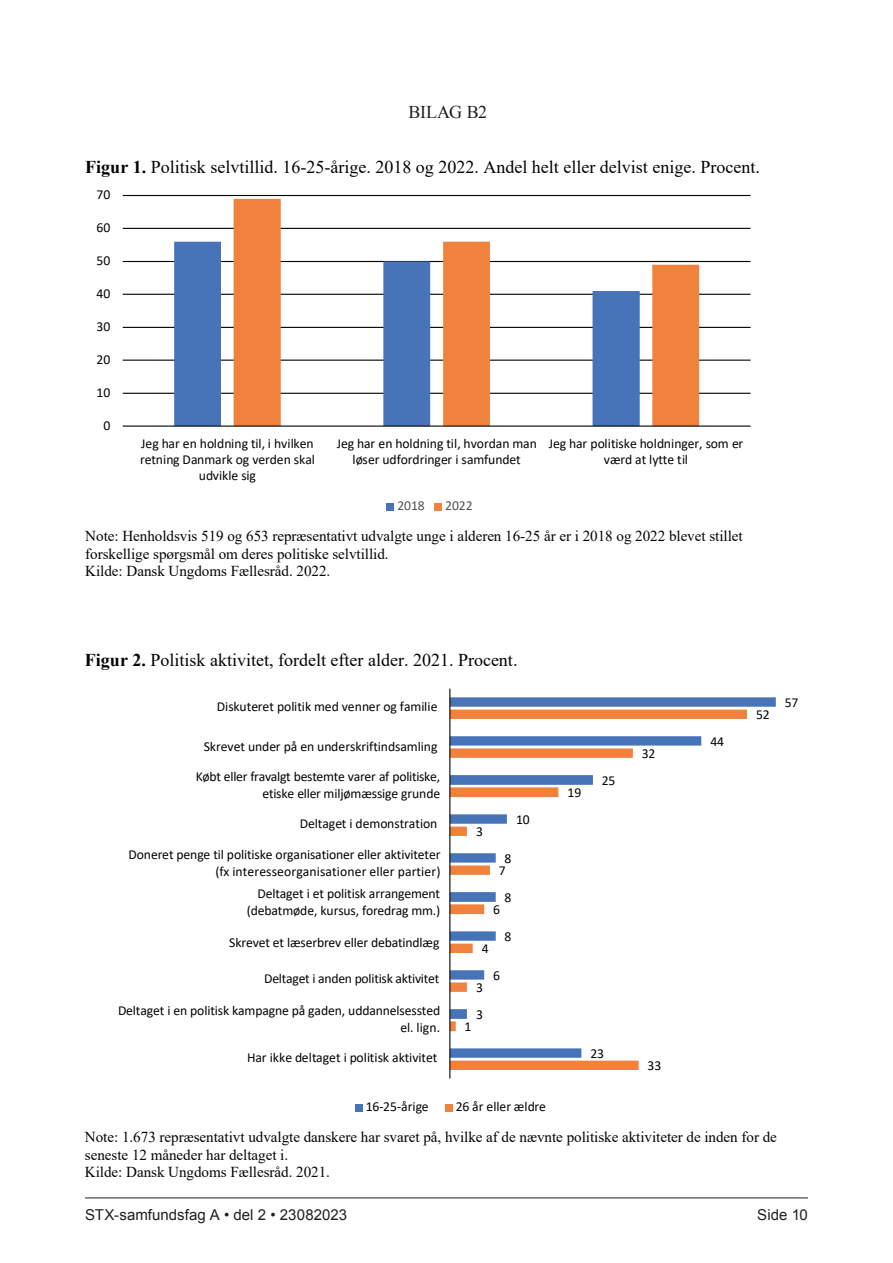
<style>
.page{position:relative;width:893px;height:1263px;background:#fff}
.page>*{position:absolute;margin:0;border:0;box-sizing:border-box;transform-origin:0 0}
.t1{font:18px "Times New Roman";color:#030505}
.t2{font:18px "Times New Roman";letter-spacing:-.025em;color:#231f20}
.t3{font:15.15px/17.1px "Times New Roman";letter-spacing:-.005em;color:#030505}
.t4{font:15px "Arial";letter-spacing:.005em;color:#231f20}
.t5{font:13.65px/16.5px "Calibri";letter-spacing:-.01em;color:#030505;text-align:right}
.t6{font:13.65px "Calibri";letter-spacing:-.005em;color:#505354}
.s1{font-weight:700}
</style>
<div class="page">
<hr style="left:85px;top:1197px;width:723px;height:1px;background:#231f20">
<svg style="left:450px;top:697px;width:326px;height:13px;fill:#4773b9"></svg>
<svg style="left:450px;top:710px;width:297px;height:360px"></svg>
<hr style="left:449px;top:689px;width:1px;height:389px;background:#030505">
<div style="left:355px;top:1104px;width:8px;height:7px;background:#4773b9"></div>
<div style="left:445px;top:1104px;width:8px;height:7px;background:#f1823d"></div>
<hr style="left:123px;top:393px;width:628px;height:1px;background:#030505">
<hr style="left:123px;top:360px;width:628px;height:1px;background:#030505">
<hr style="left:123px;top:327px;width:628px;height:1px;background:#030505">
<hr style="left:123px;top:294px;width:628px;height:1px;background:#030505">
<hr style="left:123px;top:261px;width:628px;height:1px;background:#030505">
<hr style="left:123px;top:228px;width:628px;height:1px;background:#030505">
<hr style="left:123px;top:195px;width:628px;height:1px;background:#030505">
<svg style="left:174px;top:242px;width:60px;height:183px;fill:#4773b9"></svg>
<svg style="left:234px;top:199px;width:465px;height:226px"></svg>
<hr style="left:123px;top:425px;width:628px;height:2px;background:#030505">
<div style="left:387px;top:503px;width:7px;height:7px;background:#4773b9"></div>
<div style="left:435px;top:503px;width:7px;height:7px;background:#f1823d"></div>
<h1 class="t2" style="left:409px;top:100px;width:80px">BILAG B2</h1>
<h1 class="t1" style="left:85px;top:155px;width:676px"><span class="s1">Figur 1.</span> Politisk selvtillid. 16-25-årige. 2018 og 2022. Andel helt eller delvist enige. Procent.</h1>
<p class="t5" style="left:97px;top:186px;width:15px">70</p>
<p class="t5" style="left:97px;top:219px;width:15px">60</p>
<p class="t5" style="left:97px;top:252px;width:15px">50</p>
<p class="t5" style="left:97px;top:285px;width:15px">40</p>
<p class="t5" style="left:97px;top:318px;width:15px">30</p>
<p class="t5" style="left:97px;top:351px;width:15px">20</p>
<p class="t5" style="left:97px;top:383px;width:15px">10</p>
<p class="t5" style="left:103px;top:417px;width:8px">0</p>
<p class="t5" style="left:140px;top:435px;width:176px;text-align:center">Jeg har en holdning til, i hvilken retning Danmark og verden skal udvikle sig</p>
<p class="t5" style="left:337px;top:435px;width:202px;text-align:center">Jeg har en holdning til, hvordan man løser udfordringer i samfundet</p>
<p class="t5" style="left:549px;top:435px;width:196px;text-align:center">Jeg har politiske holdninger, som er værd at lytte til</p>
<p class="t6" style="left:397px;top:496px;width:29px">2018</p>
<p class="t6" style="left:445px;top:496px;width:29px">2022</p>
<p class="t3" style="left:85px;top:527px;width:659px">Note: Henholdsvis 519 og 653 repræsentativt udvalgte unge i alderen 16-25 år er i 2018 og 2022 blevet stillet forskellige spørgsmål om deres politiske selvtillid.<br>Kilde: Dansk Ungdoms Fællesråd. 2022.</p>
<h1 class="t1" style="left:85px;top:648px;width:434px"><span class="s1">Figur 2.</span> Politisk aktivitet, fordelt efter alder. 2021. Procent.</h1>
<p class="t5" style="left:217px;top:698px;width:222px">Diskuteret politik med venner og familie</p>
<p class="t5" style="left:204px;top:737px;width:235px">Skrevet under på en underskriftindsamling</p>
<p class="t5" style="left:196px;top:768px;width:246px">Købt eller fravalgt bestemte varer af politiske, etiske eller miljømæssige grunde</p>
<p class="t5" style="left:300px;top:815px;width:139px">Deltaget i demonstration</p>
<p class="t5" style="left:129px;top:846px;width:313px">Doneret penge til politiske organisationer eller aktiviteter (fx interesseorganisationer eller partier)</p>
<p class="t5" style="left:247px;top:885px;width:195px">Deltaget i et politisk arrangement (debatmøde, kursus, foredrag mm.)</p>
<p class="t5" style="left:229px;top:933px;width:212px">Skrevet et læserbrev eller debatindlæg</p>
<p class="t5" style="left:264px;top:970px;width:177px">Deltaget i anden politisk aktivitet</p>
<p class="t5" style="left:118px;top:1002px;width:324px">Deltaget i en politisk kampagne på gaden, uddannelsessted el. lign.</p>
<p class="t5" style="left:247px;top:1049px;width:192px">Har ikke deltaget i politisk aktivitet</p>
<p class="t5" style="left:366px;top:1098px;width:64px">16-25-årige</p>
<p class="t5" style="left:456px;top:1098px;width:92px">26 år eller ældre</p>
<p class="t5" style="left:516px;top:811px;width:15px">10</p>
<p class="t5" style="left:476px;top:823px;width:8px">3</p>
<p class="t5" style="left:505px;top:849px;width:8px">8</p>
<p class="t5" style="left:505px;top:888px;width:8px">8</p>
<p class="t5" style="left:505px;top:928px;width:8px">8</p>
<p class="t5" style="left:499px;top:862px;width:8px">7</p>
<p class="t5" style="left:493px;top:901px;width:8px">6</p>
<p class="t5" style="left:482px;top:940px;width:8px">4</p>
<p class="t5" style="left:476px;top:979px;width:8px">3</p>
<p class="t5" style="left:493px;top:966px;width:8px">6</p>
<p class="t5" style="left:476px;top:1005px;width:8px">3</p>
<p class="t5" style="left:465px;top:1018px;width:8px">1</p>
<p class="t5" style="left:567px;top:784px;width:15px">19</p>
<p class="t5" style="left:602px;top:771px;width:15px">25</p>
<p class="t5" style="left:590px;top:1045px;width:15px">23</p>
<p class="t5" style="left:642px;top:745px;width:15px">32</p>
<p class="t5" style="left:647px;top:1057px;width:15px">33</p>
<p class="t5" style="left:710px;top:732px;width:15px">44</p>
<p class="t5" style="left:756px;top:706px;width:15px">52</p>
<p class="t3" style="left:85px;top:1128px;width:693px">Note: 1.673 repræsentativt udvalgte danskere har svaret på, hvilke af de nævnte politiske aktiviteter de inden for de seneste 12 måneder har deltaget i.<br>Kilde: Dansk Ungdoms Fællesråd. 2021.</p>
<p class="t5" style="left:785px;top:694px;width:15px">57</p>
<p class="t4" style="left:85px;top:1205px;width:264px">STX-samfundsfag A • del 2 • 23082023</p>
<p class="t4" style="left:757px;top:1205px;width:52px">Side 10</p>
</div>
